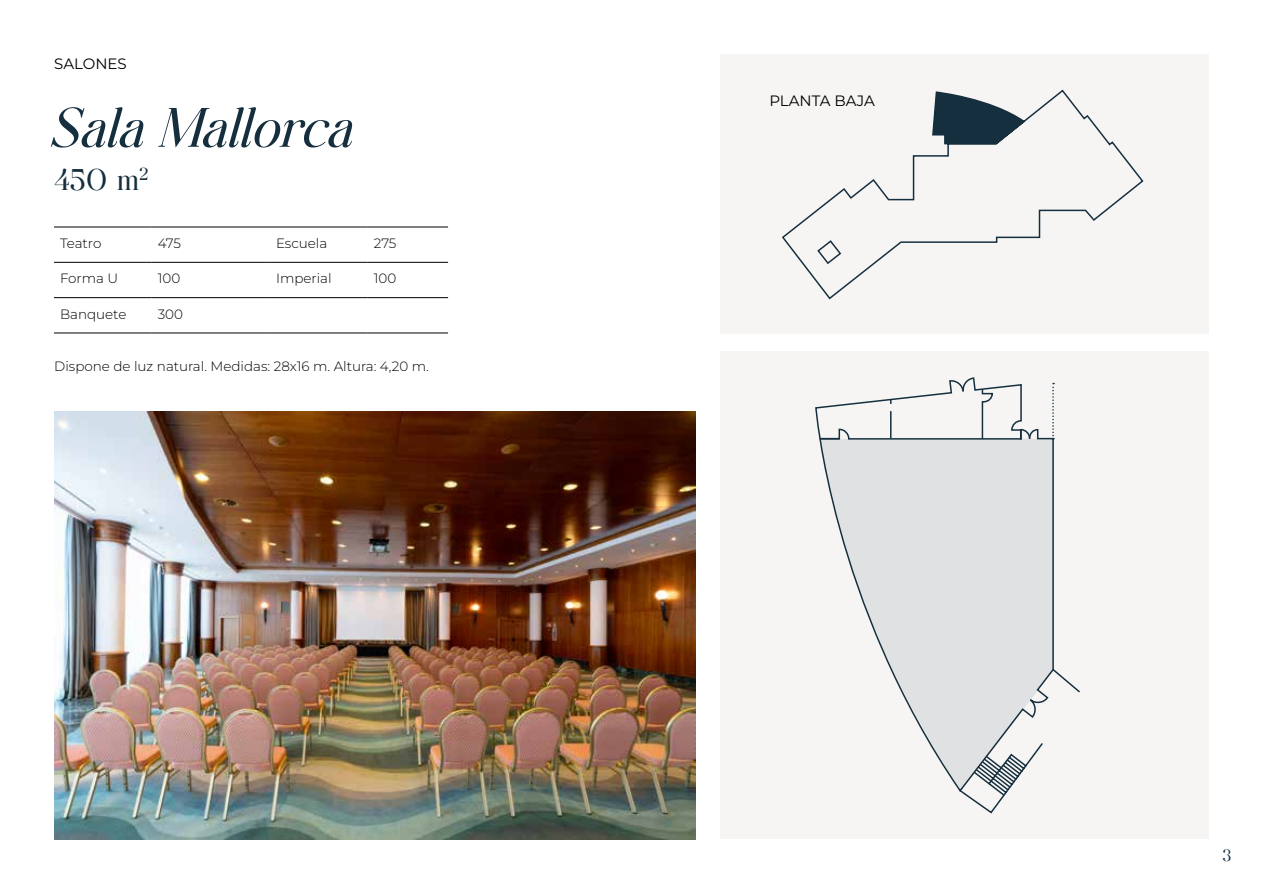
<style>
.page{position:relative;width:1263px;height:893px;background:#fff}
.page>*{position:absolute;margin:0;border:0;box-sizing:border-box;transform-origin:0 0}
.t1{font:italic 55.5px "Grachy Firatte";color:#152f3e}
.t2{font:30px "Grachy Firatte";color:#152f3e}
.t3{font:16.5px "Grachy Firatte";color:#16354b}
.t4{font:15px "Montserrat";color:#000}
.t5{font:300 13.5px "Montserrat";color:#000}
</style>
<div class="page">
<img style="left:54px;top:411px;width:642px;height:428px">
<div style="left:720px;top:54px;width:489px;height:280px;background:#f6f5f4"></div>
<div style="left:720px;top:352px;width:489px;height:487px;background:#f6f5f4"></div>
<svg style="left:782px;top:89px;width:362px;height:211px"></svg>
<svg style="left:933px;top:92px;width:91px;height:52px"></svg>
<svg style="left:962px;top:793px;width:45px;height:21px"></svg>
<svg style="left:1054px;top:669px;width:26px;height:24px"></svg>
<svg style="left:1052px;top:383px;width:2px;height:56px"></svg>
<svg style="left:818px;top:377px;width:213px;height:64px"></svg>
<svg style="left:821px;top:439px;width:233px;height:352px;fill:#dfe1e2"></svg>
<hr style="left:54px;top:227px;width:98px;height:1px;background:#000">
<hr style="left:152px;top:227px;width:118px;height:1px;background:#000">
<hr style="left:270px;top:227px;width:98px;height:1px;background:#000">
<hr style="left:368px;top:227px;width:80px;height:1px;background:#000">
<hr style="left:54px;top:262px;width:98px;height:1px;background:#000">
<hr style="left:152px;top:262px;width:118px;height:1px;background:#000">
<hr style="left:270px;top:262px;width:98px;height:1px;background:#000">
<hr style="left:368px;top:262px;width:80px;height:1px;background:#000">
<hr style="left:54px;top:297px;width:98px;height:1px;background:#000">
<hr style="left:152px;top:297px;width:118px;height:1px;background:#000">
<hr style="left:270px;top:297px;width:98px;height:1px;background:#000">
<hr style="left:368px;top:297px;width:80px;height:1px;background:#000">
<hr style="left:54px;top:333px;width:98px;height:1px;background:#000">
<hr style="left:152px;top:333px;width:118px;height:1px;background:#000">
<hr style="left:270px;top:333px;width:98px;height:1px;background:#000">
<hr style="left:368px;top:333px;width:80px;height:1px;background:#000">
<svg style="left:816px;top:239px;width:26px;height:26px"></svg>
<p class="t4" style="left:54px;top:53px;width:74px">SALONES</p>
<h1 class="t1" style="left:54px;top:97px;width:302px">Sala Mallorca</h1>
<h2 class="t2" style="left:54px;top:163px;width:96px">450 m<sup>2</sup></h2>
<p class="t5" style="left:60px;top:234px;width:43px">Teatro</p>
<p class="t5" style="left:158px;top:234px;width:25px">475</p>
<p class="t5" style="left:276px;top:234px;width:53px">Escuela</p>
<p class="t5" style="left:374px;top:234px;width:24px">275</p>
<p class="t5" style="left:60px;top:270px;width:60px">Forma U</p>
<p class="t5" style="left:158px;top:270px;width:24px">100</p>
<p class="t5" style="left:276px;top:270px;width:57px">Imperial</p>
<p class="t5" style="left:374px;top:270px;width:24px">100</p>
<p class="t5" style="left:60px;top:305px;width:68px">Banquete</p>
<p class="t5" style="left:158px;top:305px;width:27px">300</p>
<p class="t5" style="left:54px;top:357px;width:376px">Dispone de luz natural. Medidas: 28x16 m. Altura: 4,20 m.</p>
<p class="t4" style="left:769px;top:90px;width:107px">PLANTA BAJA</p>
<p class="t3" style="left:1222px;top:846px;width:11px">3</p>
</div>
